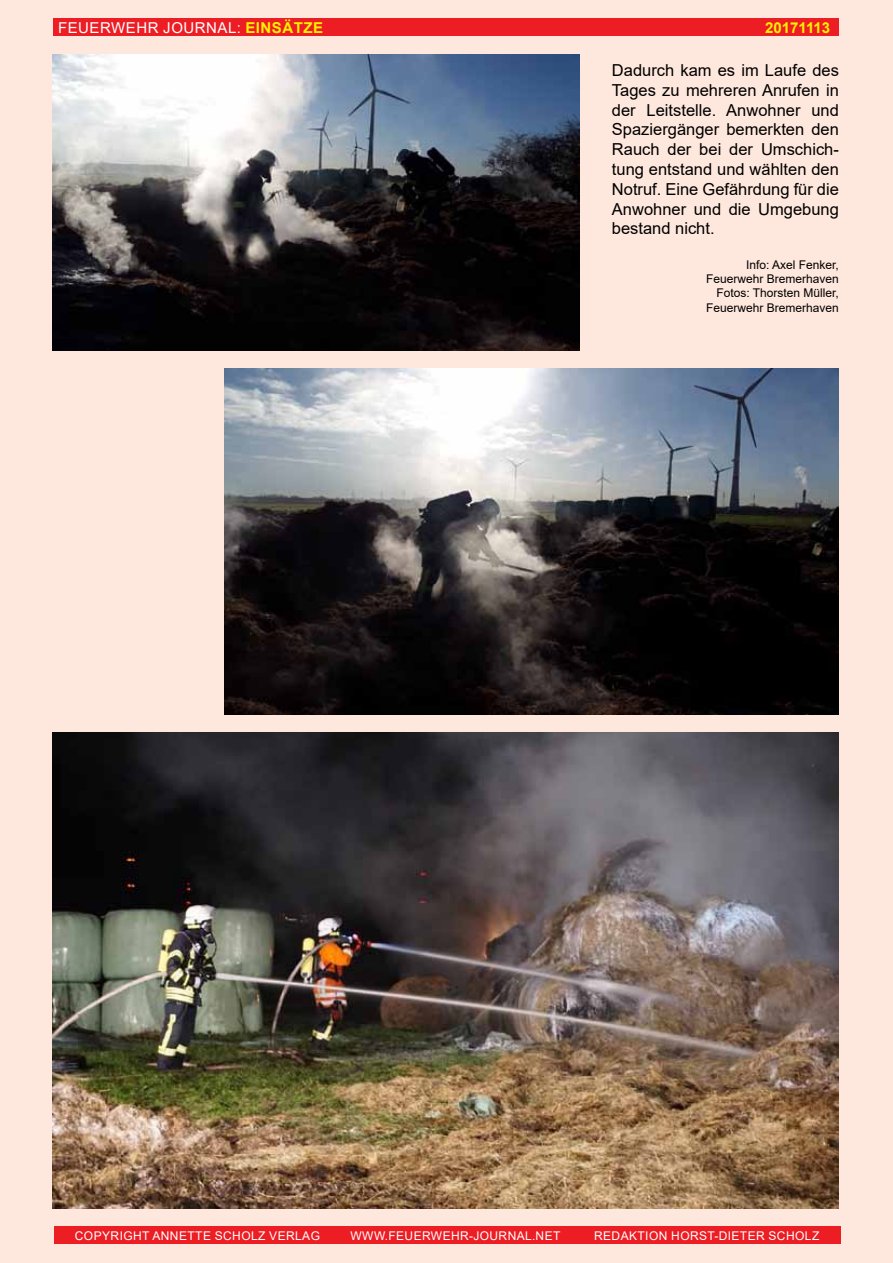
<style>
.page{position:relative;width:893px;height:1263px;background:#fee7dc}
.page>*{position:absolute;margin:0;border:0;box-sizing:border-box;transform-origin:0 0}
.t1{font:16.5px/19.8px "Arial";color:#000;text-align:justify}
.t2{font:15px "Arial";letter-spacing:.035em;color:#fff}
.t3{font:700 15px "Arial";color:#fff200}
.t4{font:12px "Arial";letter-spacing:.035em;color:#fff}
.t5{font:12px/14.4px "Arial";color:#000;text-align:right}
.s1{font-weight:700;color:#fff200}
</style>
<div class="page">
<div style="left:54px;top:18px;width:785px;height:18px;background:#ed1d24"></div>
<div style="left:54px;top:1226px;width:786px;height:18px;background:#ed1d24"></div>
<img style="left:53px;top:732px;width:786px;height:477px">
<img style="left:224px;top:368px;width:615px;height:346px">
<img style="left:53px;top:54px;width:526px;height:296px">
<p class="t2" style="left:58px;top:17px;width:265px">Feuerwehr Journal: <span class="s1">EINSÄTZE</span></p>
<p class="t3" style="left:765px;top:17px;width:67px">20171113</p>
<p class="t1" style="left:612px;top:60px;width:229px">Dadurch kam es im Laufe des Tages zu mehreren Anrufen in der Leitstelle. Anwohner und Spaziergänger bemerkten den Rauch der bei der U mschich&shy;tung entstand und wählten den Notruf. Eine Gefährdung für die Anwohner und die U mgebung bestand nicht.</p>
<p class="t5" style="left:706px;top:257px;width:134px">I nfo: Axel Fenker,<br>Feuerwehr Bremerhaven<br>Fotos: Thorsten Müller,<br>Feuerwehr Bremerhaven</p>
<p class="t4" style="left:75px;top:1227px;width:247px">Copyright Annette Scholz Verlag</p>
<p class="t4" style="left:350px;top:1227px;width:211px">www.feuerwehr-journal.net</p>
<p class="t4" style="left:594px;top:1227px;width:227px">Redaktion Horst-Dieter Scholz</p>
</div>
